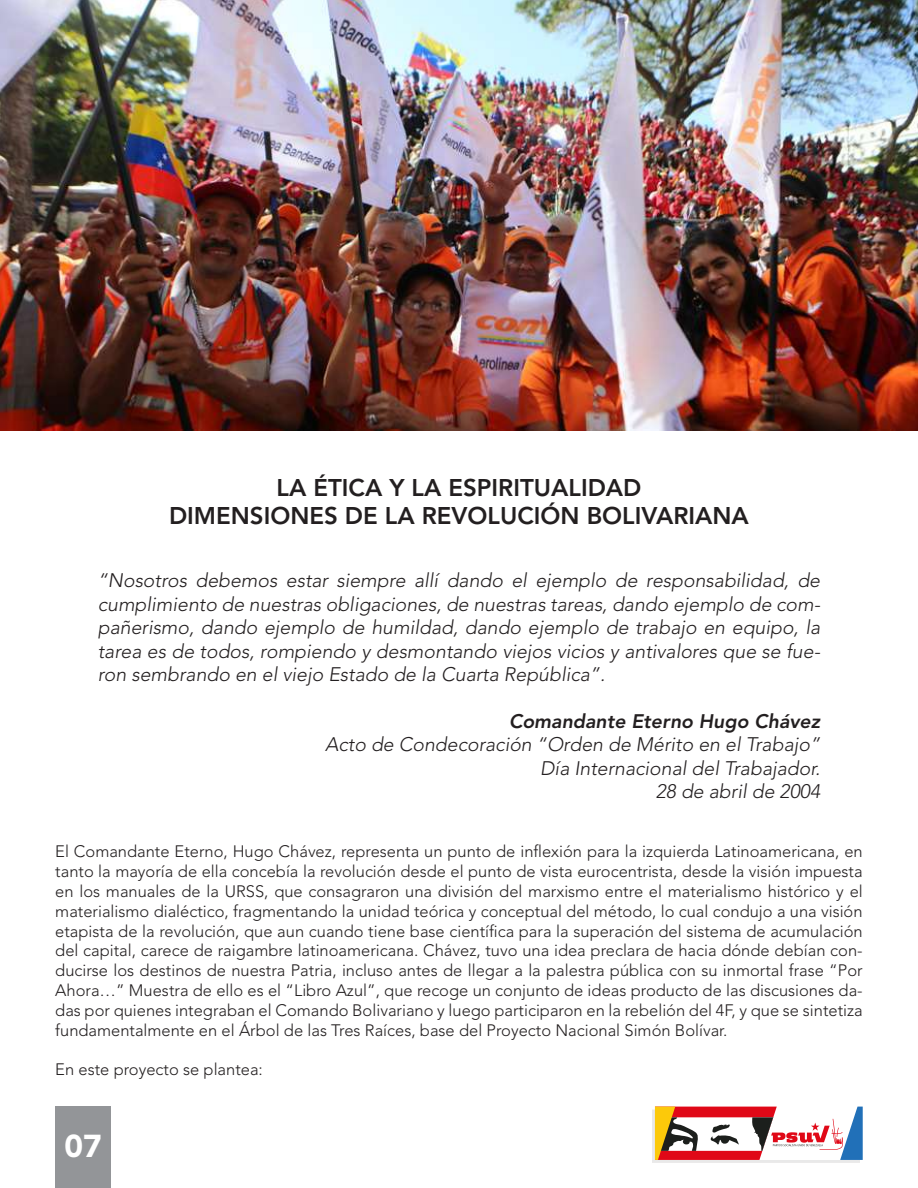
<style>
.page{position:relative;width:918px;height:1188px;background:#fff}
.page>*{position:absolute;margin:0;border:0;box-sizing:border-box;transform-origin:0 0}
.t1{font:900 31.5px "Avenir LT Std";color:#fff}
.t2{font:800 24px/28.8px "Avenir LT Std";color:#231f20;text-align:center}
.t3{font:italic 300 19.5px/23.4px "Avenir LT Std";color:#231f20;text-align:justify}
.t4{font:italic 800 19.5px "Avenir LT Std";color:#231f20}
.t5{font:300 16.5px/19.8px "Avenir LT Std";color:#231f20;text-align:justify}
</style>
<div class="page">
<div style="left:55px;top:1107px;width:56px;height:81px;background:#939598"></div>
<div style="left:652px;top:1110px;width:208px;height:53px;background:#231f20;opacity:.1"></div>
<svg style="left:655px;top:1107px;width:208px;height:53px"></svg>
<img style="left:0;top:0;width:918px;height:431px">
<h2 class="t2" style="left:169px;top:473px;width:581px">LA ÉTICA Y LA ESPIRITUALIDAD<br>DIMENSIONES DE LA REVOLUCIÓN BOLIVARIANA</h2>
<p class="t3" style="left:98px;top:569px;width:724px">“Nosotros debemos estar siempre allí dando el ejemplo de responsabilidad, de cumplimiento de nuestras obligaciones, de nuestras tareas, dando ejemplo de com&shy;pañerismo, dando ejemplo de humildad, dando ejemplo de trabajo en equipo, la tarea es de todos, rompiendo y desmontando viejos vicios y antivalores que se fue&shy;ron sembrando en el viejo Estado de la Cuarta República”.</p>
<p class="t4" style="left:509px;top:710px;width:313px">Comandante Eterno Hugo Chávez</p>
<p class="t3" style="left:325px;top:733px;width:497px;text-align:right">Acto de Condecoración “Orden de Mérito en el Trabajo”<br>Día Internacional del Trabajador.<br>28 de abril de 2004</p>
<p class="t5" style="left:55px;top:842px;width:809px">El Comandante Eterno, Hugo Chávez, representa un punto de inflexión para la izquierda Latinoamericana, en tanto la mayoría de ella concebía la revolución desde el punto de vista eurocentrista, desde la visión impuesta en los manuales de la URSS, que consagraron una división del marxismo entre el materialismo histórico y el materialismo dialéctico, fragmentando la unidad teórica y conceptual del método, lo cual condujo a una visión etapista de la revolución, que aun cuando tiene base científica para la superación del sistema de acumulación del capital, carece de raigambre latinoamericana. Chávez, tuvo una idea preclara de hacia dónde debían con&shy;ducirse los destinos de nuestra Patria, incluso antes de llegar a la palestra pública con su inmortal frase “Por Ahora…” Muestra de ello es el “Libro Azul”, que recoge un conjunto de ideas producto de las discusiones da&shy;das por quienes integraban el Comando Bolivariano y luego participaron en la rebelión del 4F, y que se sintetiza fundamentalmente en el Árbol de las Tres Raíces, base del Proyecto Nacional Simón Bolívar.</p>
<p class="t5" style="left:55px;top:1060px;width:209px">En este proyecto se plantea:</p>
<h1 class="t1" style="left:65px;top:1127px;width:39px">07</h1>
</div>
